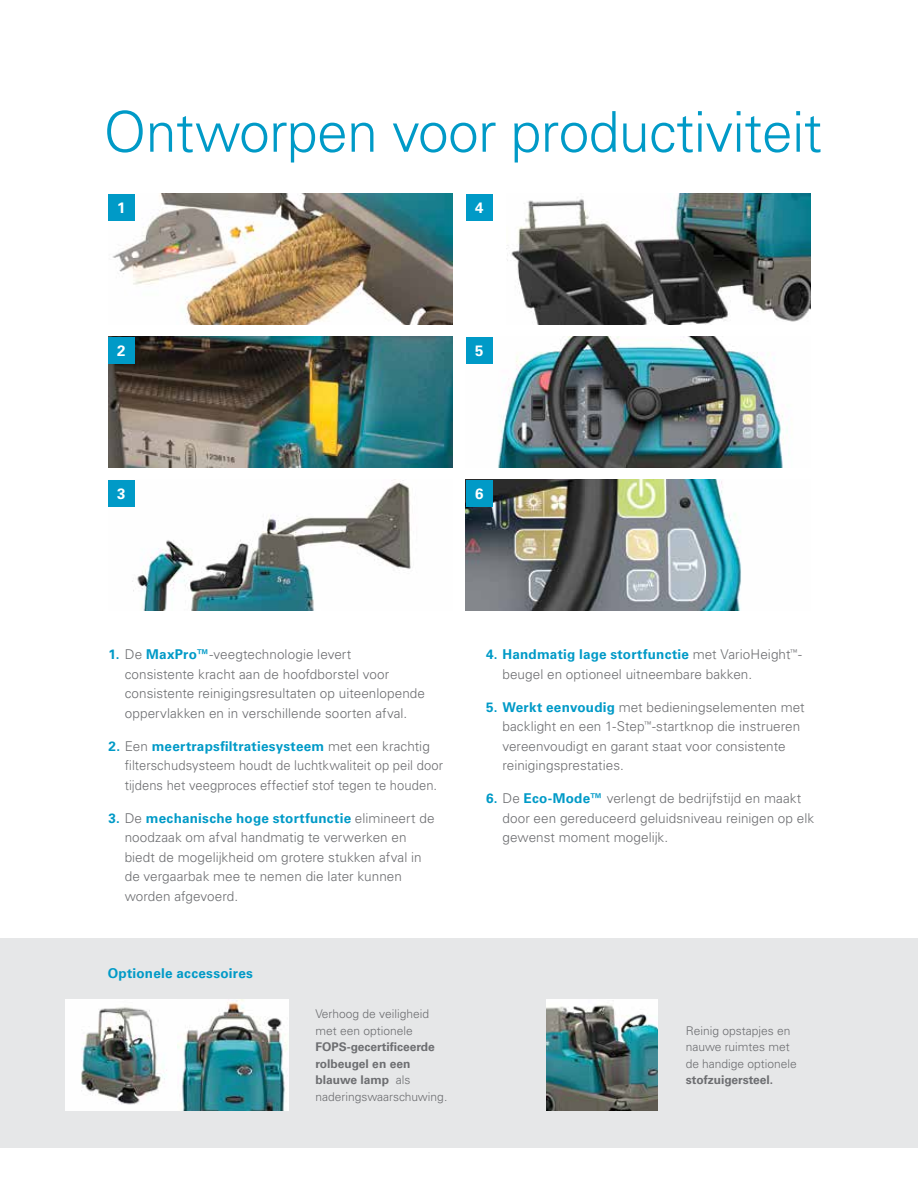
<style>
.page{position:relative;width:918px;height:1188px;background:#fff}
.page>*{position:absolute;margin:0;border:0;box-sizing:border-box;transform-origin:0 0}
.t1{font:300 56.25px "Univers LT Std";letter-spacing:-.01em;color:#009ac7}
.t2{font:700 15px "Univers LT Std";color:#fff}
.t3{font:300 13.5px/19.5px "Univers LT Std";letter-spacing:.005em;color:#6d6e71}
.t4{font:700 13.5px "Univers LT Std";letter-spacing:.02em;color:#009ac7}
.t5{font:700 12px/16.5px "Univers LT Std";color:#6d6e71}
.t6{font:300 12px/16.5px "Univers LT Std";color:#6d6e71}
.s1{font-weight:700;color:#009ac7}
.s2{font-weight:300}
</style>
<div class="page">
<img style="left:132px;top:480px;width:279px;height:130px">
<img style="left:466px;top:480px;width:276px;height:130px">
<img style="left:498px;top:337px;width:290px;height:130px">
<img style="left:108px;top:337px;width:345px;height:130px">
<img style="left:112px;top:194px;width:340px;height:130px">
<div style="left:108px;top:194px;width:27px;height:27px;background:#009ac7"></div>
<div style="left:108px;top:337px;width:27px;height:27px;background:#009ac7"></div>
<div style="left:108px;top:480px;width:27px;height:27px;background:#009ac7"></div>
<div style="left:466px;top:337px;width:27px;height:27px;background:#009ac7"></div>
<div style="left:466px;top:480px;width:27px;height:27px;background:#009ac7"></div>
<div style="left:466px;top:194px;width:27px;height:27px;background:#009ac7"></div>
<div style="left:0;top:938px;width:918px;height:210px;background:#e6e7e8"></div>
<img style="left:547px;top:1000px;width:110px;height:110px">
<img style="left:506px;top:194px;width:305px;height:130px">
<img style="left:66px;top:1000px;width:111px;height:110px">
<img style="left:177px;top:1000px;width:112px;height:110px">
<h1 class="t1" style="left:104px;top:98px;width:720px">Ontworpen voor productiviteit</h1>
<p class="t2" style="left:117px;top:199px;width:10px">1</p>
<p class="t2" style="left:475px;top:199px;width:10px">4</p>
<p class="t2" style="left:117px;top:342px;width:10px">2</p>
<p class="t2" style="left:475px;top:342px;width:10px">5</p>
<p class="t2" style="left:117px;top:485px;width:10px">3</p>
<p class="t2" style="left:475px;top:485px;width:10px">6</p>
<p class="t3" style="left:125px;top:645px;width:302px;text-indent:-16px"><span class="s1">1.</span> De <span class="s1">MaxPro™</span>-veegtechnologie levert<br>consistente kracht aan de hoofdborstel voor consistente reinigingsresultaten op uiteenlopende oppervlakken en in verschillende soorten afval.</p>
<p class="t3" style="left:125px;top:736px;width:320px;text-indent:-16px"><span class="s1">2.</span> Een <span class="s1">meertrapsfiltratiesysteem</span> met een krachtig filterschudsysteem houdt de luchtkwaliteit op peil door tijdens het veegproces effectief stof tegen te houden.</p>
<p class="t3" style="left:125px;top:808px;width:311px;text-indent:-16px"><span class="s1">3.</span> De <span class="s1">mechanische hoge stortfunctie</span> elimineert de noodzaak om afval handmatig te verwerken en biedt de mogelijkheid om grotere stukken afval in de vergaarbak mee te nemen die later kunnen worden afgevoerd.</p>
<p class="t4" style="left:108px;top:965px;width:147px">Optionele accessoires</p>
<p class="t6" style="left:316px;top:1006px;width:115px">Verhoog de veiligheid met een optionele</p>
<p class="t5" style="left:316px;top:1039px;width:133px">FOPS-gecertificeerde rolbeugel en een blauwe lamp <span class="s2">als naderingswaarschuwing.</span></p>
<p class="t3" style="left:502px;top:645px;width:301px;text-indent:-16px"><span class="s1">4. Handmatig lage stortfunctie</span> met VarioHeight<sup>™</sup>- beugel en optioneel uitneembare bakken.</p>
<p class="t3" style="left:502px;top:697px;width:304px;text-indent:-16px"><span class="s1">5. Werkt eenvoudig</span> met bedieningselementen met backlight en een 1-Step<sup>™</sup>-startknop die instrueren vereenvoudigt en garant staat voor consistente reinigingsprestaties.</p>
<p class="t3" style="left:502px;top:789px;width:313px;text-indent:-16px"><span class="s1">6.</span> De <span class="s1">Eco-Mode™</span> verlengt de bedrijfstijd en maakt door een gereduceerd geluidsniveau reinigen op elk gewenst moment mogelijk.</p>
<p class="t6" style="left:686px;top:1022px;width:112px">Reinig opstapjes en nauwe ruimtes met de handige optionele</p>
<p class="t5" style="left:686px;top:1072px;width:89px">stofzuigersteel.</p>
</div>
